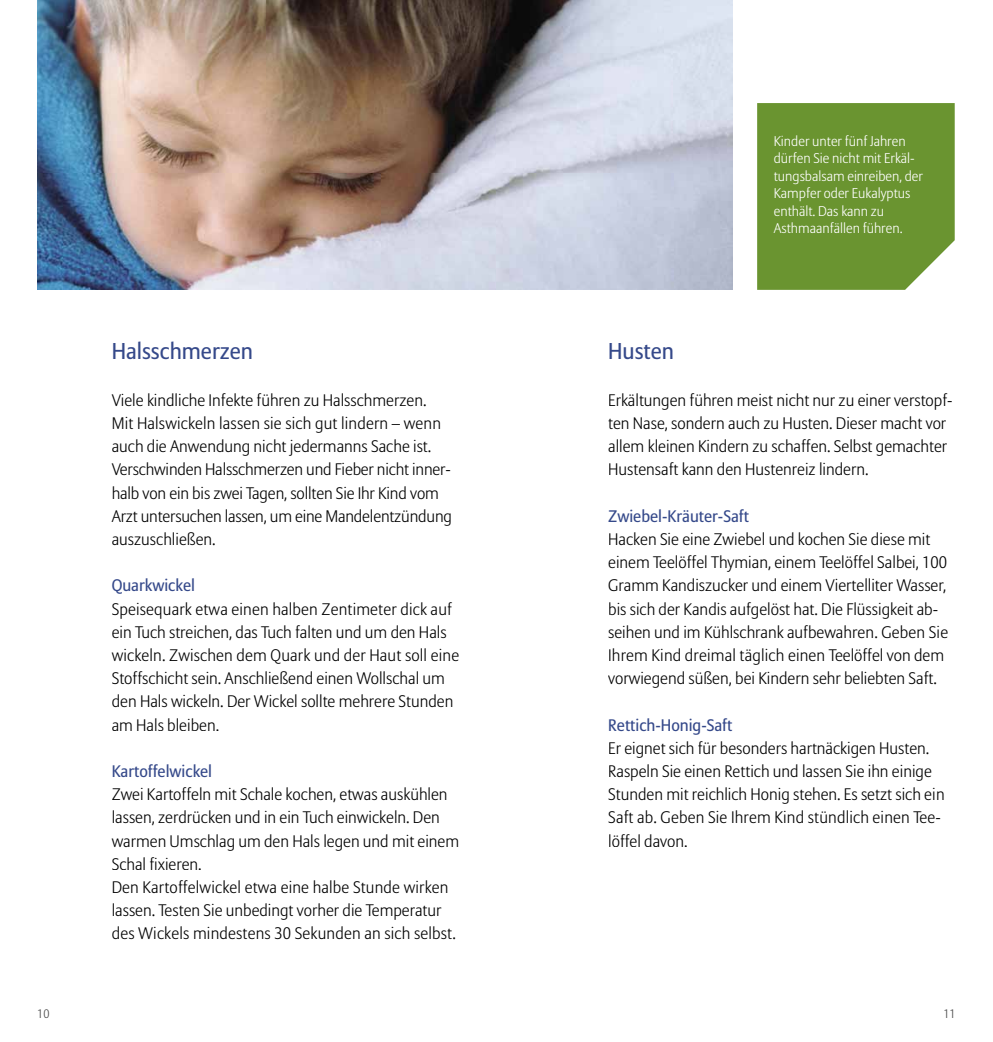
<style>
.page{position:relative;width:993px;height:1042px;background:#fff}
.page>*{position:absolute;margin:0;border:0;box-sizing:border-box;transform-origin:0 0}
.t1{font:22.75px "Allianz Sans";color:#35498a}
.t2{font:300 16.62px/23.1px "Allianz Sans";color:#000}
.t3{font:16.62px "Allianz Sans";color:#35498a}
.t4{font:300 14px/17.5px "Allianz Sans";color:#fff}
.t5{font:300 12.25px "Allianz Sans";color:#484848}
</style>
<div class="page">
<img style="left:37px;top:0;width:695px;height:290px">
<div style="left:757px;top:103px;width:197px;height:187px;background:#6a9430"></div>
<h1 class="t1" style="left:112px;top:338px;width:143px">Halsschmerzen</h1>
<p class="t2" style="left:112px;top:389px;width:342px">Viele kindliche Infekte führen zu Halsschmerzen.<br>Mit Halswickeln lassen sie sich gut lindern – wenn auch die Anwendung nicht jedermanns Sache ist.<br>Verschwinden Halsschmerzen und Fieber nicht inner&shy;halb von ein bis zwei Tagen, sollten Sie Ihr Kind vom Arzt untersuchen lassen, um eine Mandelentzündung auszuschließen.</p>
<p class="t3" style="left:112px;top:575px;width:85px">Quarkwickel</p>
<p class="t2" style="left:112px;top:598px;width:349px">Speisequark etwa einen halben Zentimeter dick auf ein Tuch streichen, das Tuch falten und um den Hals wickeln. Zwischen dem Quark und der Haut soll eine Stoffschicht sein. Anschließend einen Wollschal um den Hals wickeln. Der Wickel sollte mehrere Stunden am Hals bleiben.</p>
<p class="t3" style="left:112px;top:761px;width:102px">Kartoffelwickel</p>
<p class="t2" style="left:112px;top:783px;width:349px">Zwei Kartoffeln mit Schale kochen, etwas aus kühlen lassen, zerdrücken und in ein Tuch einwickeln. Den warmen Umschlag um den Hals legen und mit einem Schal fixieren.<br>Den Kartoffelwickel etwa eine halbe Stunde wirken lassen. Testen Sie unbedingt vorher die Tempe ratur des Wickels mindestens 30 Sekunden an sich selbst.</p>
<p class="t4" style="left:773px;top:133px;width:151px">Kinder unter fünf Jahren dürfen Sie nicht mit Erkäl&shy;tungsbalsam einreiben, der<br>Kampfer oder Eukalyptus enthält. Das kann zu<br>Asthmaanfällen führen.</p>
<h1 class="t1" style="left:608px;top:338px;width:67px">Husten</h1>
<p class="t2" style="left:608px;top:389px;width:346px">Erkältungen führen meist nicht nur zu einer verstopf&shy;ten Nase, sondern auch zu Husten. Dieser macht vor allem kleinen Kindern zu schaffen. Selbst gemachter Hustensaft kann den Hustenreiz lindern.</p>
<p class="t3" style="left:608px;top:506px;width:142px">Zwiebel-Kräuter-Saft</p>
<p class="t2" style="left:608px;top:528px;width:341px">Hacken Sie eine Zwiebel und kochen Sie diese mit einem Teelöffel Thymian, einem Teelöffel Salbei, 100<br>Gramm Kandiszucker und einem Viertelliter Wasser, bis sich der Kandis aufgelöst hat. Die Flüssig keit ab&shy;seihen und im Kühlschrank aufbewahren. Geben Sie Ihrem Kind dreimal täglich einen Tee löffel von dem vorwiegend süßen, bei Kindern sehr beliebten Saft.</p>
<p class="t3" style="left:608px;top:715px;width:126px">Rettich-Honig-Saft</p>
<p class="t2" style="left:608px;top:737px;width:338px">Er eignet sich für besonders hartnäckigen Husten.<br>Raspeln Sie einen Rettich und lassen Sie ihn einige Stunden mit reichlich Honig stehen. Es setzt sich ein Saft ab. Geben Sie Ihrem Kind stündlich einen Tee&shy;löffel davon.</p>
<p class="t5" style="left:37px;top:1006px;width:14px">10</p>
<p class="t5" style="left:943px;top:1006px;width:14px">11</p>
</div>
